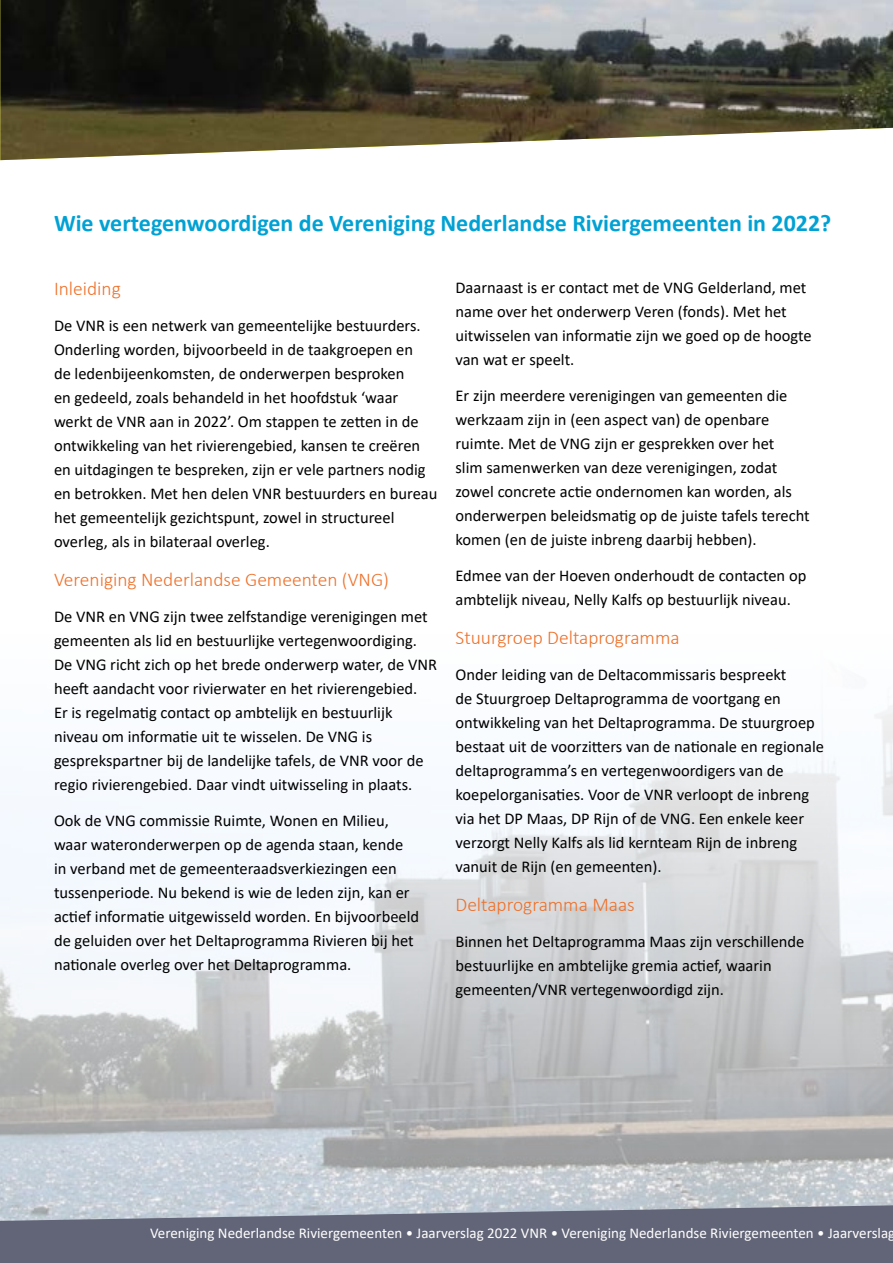
<style>
.page{position:relative;width:893px;height:1263px;background:#fff}
.page>*{position:absolute;margin:0;border:0;box-sizing:border-box;transform-origin:0 0}
.t1{font:700 24px "Calibri";color:#00a1d4}
.t2{font:300 19.5px "Calibri";color:#ee712a}
.t3{font:16.5px/24px "Calibri";color:#000}
.t4{font:15px "Calibri";color:#fff}
</style>
<div class="page">
<img style="left:0;top:706px;width:893px;height:499px">
<svg style="left:0;top:1205px;width:893px;height:58px;background:#6f7384"></svg>
<img style="left:0;top:0;width:893px;height:160px">
<h1 class="t1" style="left:54px;top:206px;width:779px">Wie vertegenwoordigen de Vereniging Nederlandse Riviergemeenten in 2022?</h1>
<p class="t2" style="left:54px;top:277px;width:68px">Inleiding</p>
<p class="t3" style="left:54px;top:313px;width:385px">De VNR is een netwerk van gemeentelijke bestuurders.<br>Onderling worden, bijvoorbeeld in de taakgroepen en<br>de ledenbijeenkomsten, de onderwerpen besproken<br>en gedeeld, zoals behandeld in het hoofdstuk ‘waar werkt de VNR aan in 2022’. Om stappen te zetten in de ontwikkeling van het rivierengebied, kansen te creëren en uitdagingen te bespreken, zijn er vele partners nodig en betrokken. Met hen delen VNR bestuurders en bureau het gemeentelijk gezichtspunt, zowel in structureel overleg, als in bilateraal overleg.</p>
<p class="t2" style="left:54px;top:568px;width:337px">Vereniging Nederlandse Gemeenten (VNG)</p>
<p class="t3" style="left:54px;top:604px;width:385px">De VNR en VNG zijn twee zelfstandige verenigingen met gemeenten als lid en bestuurlijke vertegenwoordiging.<br>De VNG richt zich op het brede onderwerp water, de VNR heeft aandacht voor rivierwater en het rivierengebied.<br>Er is regelmatig contact op ambtelijk en bestuurlijk niveau om informatie uit te wisselen. De VNG is gesprekspartner bij de landelijke tafels, de VNR voor de regio rivierengebied. Daar vindt uitwisseling in plaats.</p>
<p class="t3" style="left:54px;top:808px;width:367px">Ook de VNG commissie Ruimte, Wonen en Milieu, waar wateronderwerpen op de agenda staan, kende in verband met de gemeenteraadsverkiezingen een tussenperiode. Nu bekend is wie de leden zijn, kan er actief informatie uitgewisseld worden. En bijvoorbeeld de geluiden over het Deltaprogramma Rivieren bij het nationale overleg over het Deltaprogramma.</p>
<p class="t3" style="left:455px;top:275px;width:358px">Daarnaast is er contact met de VNG Gelderland, met name over het onderwerp Veren (fonds). Met het uitwisselen van informatie zijn we goed op de hoogte van wat er speelt.</p>
<p class="t3" style="left:455px;top:383px;width:356px">Er zijn meerdere verenigingen van gemeenten die werkzaam zijn in (een aspect van) de openbare ruimte. Met de VNG zijn er gesprekken over het<br>slim samenwerken van deze verenigingen, zodat zowel concrete actie ondernomen kan worden, als onderwerpen beleidsmatig op de juiste tafels terecht komen (en de juiste inbreng daarbij hebben).</p>
<p class="t3" style="left:455px;top:563px;width:352px">Edmee van der Hoeven onderhoudt de contacten op ambtelijk niveau, Nelly Kalfs op bestuurlijk niveau.</p>
<p class="t2" style="left:455px;top:625px;width:226px">Stuurgroep Deltaprogramma</p>
<p class="t3" style="left:455px;top:662px;width:370px">Onder leiding van de Deltacommissaris bespreekt<br>de Stuurgroep Deltaprogramma de voortgang en ontwikkeling van het Deltaprogramma. De stuurgroep bestaat uit de voorzitters van de nationale en regionale deltaprogramma’s en vertegenwoordigers van de koepelorganisaties. Voor de VNR verloopt de inbreng via het DP Maas, DP Rijn of de VNG. Een enkele keer verzorgt Nelly Kalfs als lid kernteam Rijn de inbreng vanuit de Rijn (en gemeenten).</p>
<p class="t2" style="left:455px;top:892px;width:181px">Deltaprogramma Maas</p>
<p class="t3" style="left:455px;top:929px;width:350px">Binnen het Deltaprogramma Maas zijn verschillende bestuurlijke en ambtelijke gremia actief, waarin gemeenten/VNR vertegenwoordigd zijn.</p>
<p class="t4" style="left:150px;top:1222px;width:747px">Vereniging Nederlandse Riviergemeenten • Jaarverslag 2022 VNR • Vereniging Nederlandse Riviergemeenten • Jaarverslag</p>
</div>
